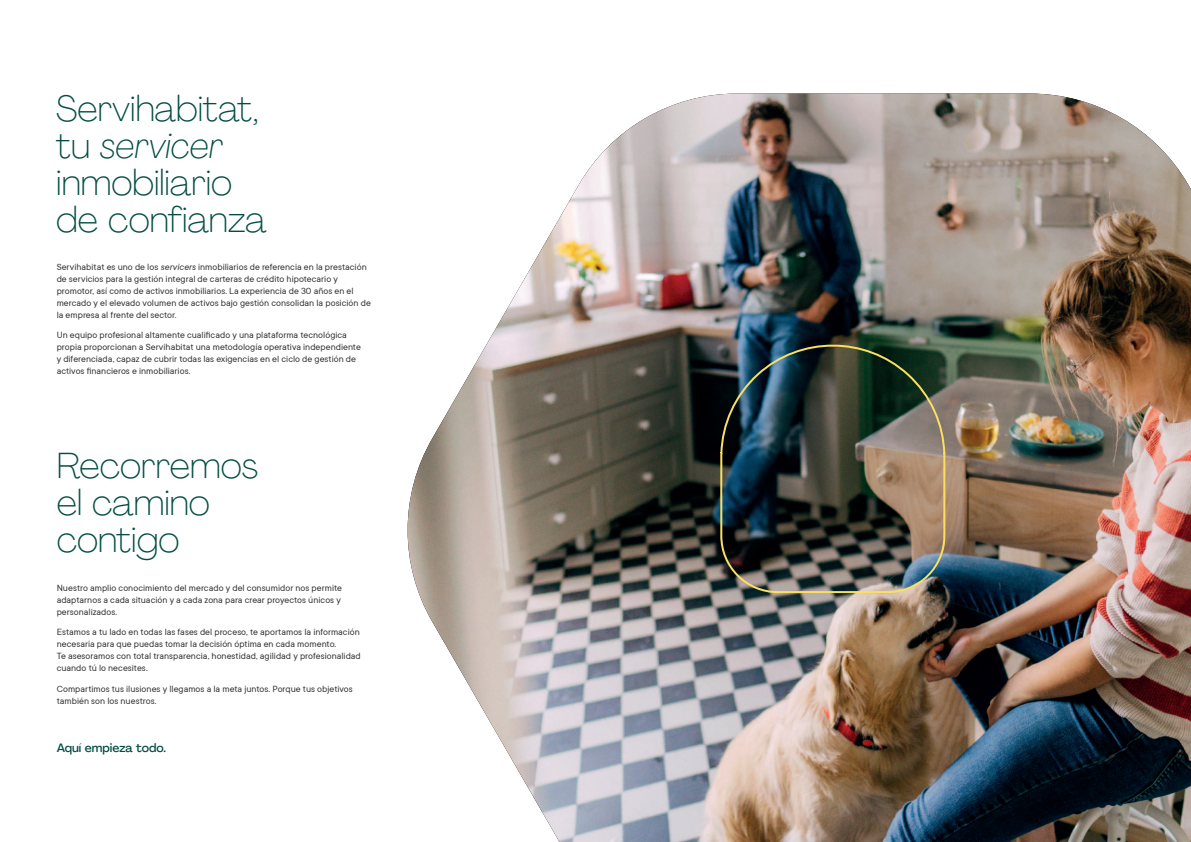
<style>
.page{position:relative;width:1191px;height:842px;background:#fff}
.page>*{position:absolute;margin:0;border:0;box-sizing:border-box;transform-origin:0 0}
.t1{font:100 36px/37px "Agrandir";color:#034d42}
.t2{font:500 12px "Agrandir";color:#034d42}
.t3{font:10px/12px "TT Commons";letter-spacing:.005em;color:#333231}
.s1{font-style:italic}
</style>
<div class="page">
<img style="left:407px;top:94px;width:784px;height:748px">
<img style="left:719px;top:333px;width:227px;height:261px">
<h1 class="t1" style="left:56px;top:89px;width:212px">Servihabitat, tu <span class="s1">servicer </span>inmobiliario de confianza</h1>
<p class="t3" style="left:57px;top:260px;width:316px">Servihabitat es uno de los <span class="s1">servicers</span> inmobiliarios de referencia en la prestación de servicios para la gestión integral de carteras de crédito hipotecario y promotor, así como de activos inmobiliarios. La experiencia de 30 años en el mercado y el elevado volumen de activos bajo gestión consolidan la posición de la empresa al frente del sector.</p>
<p class="t3" style="left:57px;top:329px;width:306px">Un equipo profesional altamente cualificado y una plataforma tecnológica propia proporcionan a Servihabitat una metodología operativa independiente y diferenciada, capaz de cubrir todas las exigencias en el ciclo de gestión de activos financieros e inmobiliarios.</p>
<h1 class="t1" style="left:57px;top:447px;width:203px">Recorremos el camino contigo</h1>
<p class="t3" style="left:57px;top:581px;width:287px;text-align:justify">Nuestro amplio conocimiento del mercado y del consumidor nos permite adaptarnos a cada situación y a cada zona para crear proyectos únicos y personalizados.</p>
<p class="t3" style="left:57px;top:626px;width:306px">Estamos a tu lado en todas las fases del proceso, te aportamos la información necesaria para que puedas tomar la decisión óptima en cada momento.<br>Te asesoramos con total transparencia, honestidad, agilidad y profesionalidad cuando tú lo necesites.</p>
<p class="t3" style="left:57px;top:682px;width:298px">Compartimos tus ilusiones y llegamos a la meta juntos. Porque tus objetivos también son los nuestros.</p>
<p class="t2" style="left:57px;top:740px;width:111px">Aquí empieza todo.</p>
</div>
